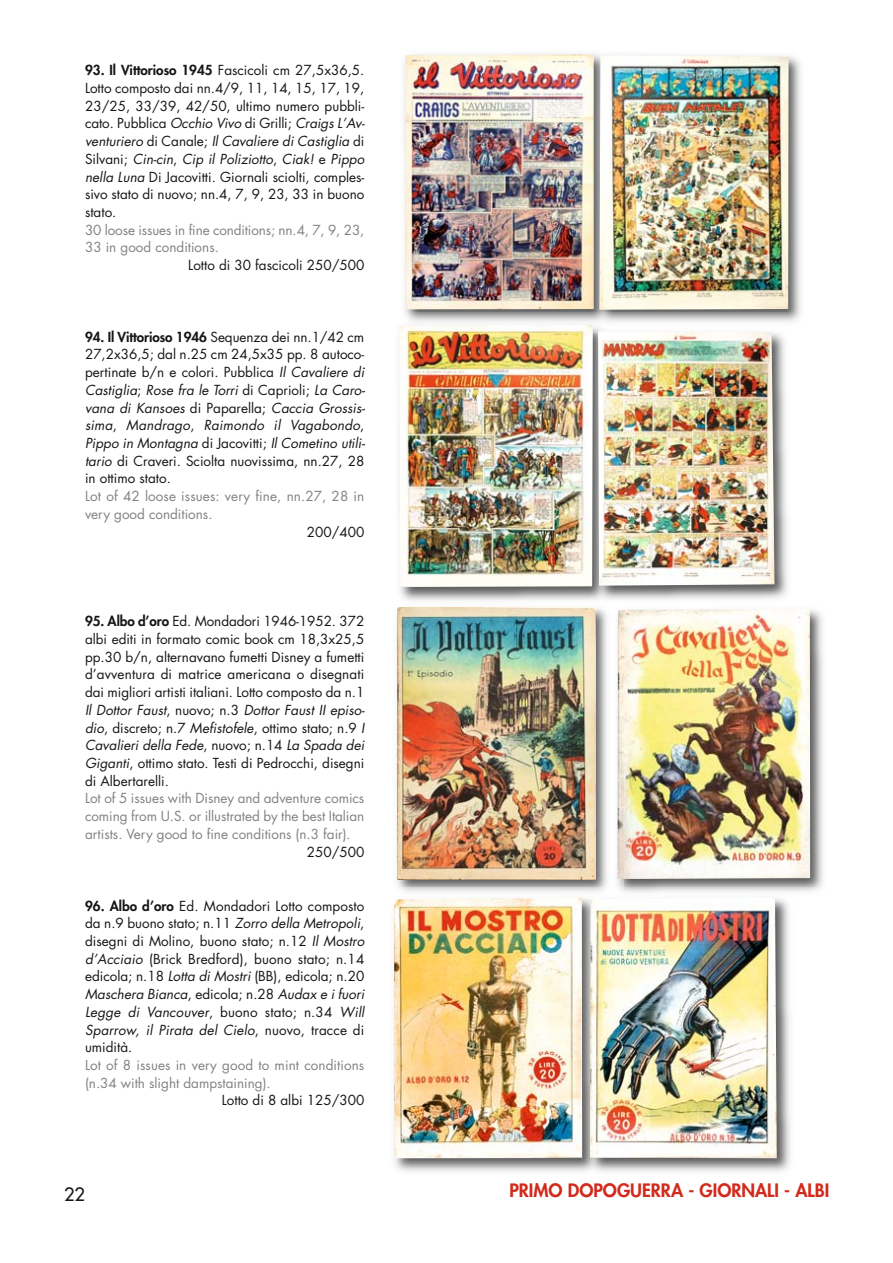
<style>
.page{position:relative;width:893px;height:1263px;background:#fff}
.page>*{position:absolute;margin:0;border:0;box-sizing:border-box;transform-origin:0 0}
.t1{font:800 18px "Futura";color:#d22a1c}
.t2{font:18px "Futura";color:#151616}
.t3{font:13.5px/17.7px "Futura";color:#151616}
.t4{font:13.5px/17.7px "Futura";color:#818281}
.s1{font-weight:800}
.s2{font-style:italic}
</style>
<div class="page">
<img style="left:400px;top:54px;width:401px;height:546px">
<img style="left:405px;top:55px;width:383px;height:255px">
<img style="left:399px;top:325px;width:375px;height:262px">
<img style="left:624px;top:610px;width:199px;height:277px">
<img style="left:624px;top:609px;width:186px;height:270px">
<img style="left:397px;top:607px;width:227px;height:280px">
<img style="left:618px;top:610px;width:6px;height:269px">
<img style="left:398px;top:607px;width:197px;height:272px">
<img style="left:394px;top:887px;width:396px;height:285px">
<img style="left:624px;top:887px;width:196px;height:14px">
<img style="left:394px;top:897px;width:383px;height:261px">
<p class="t3" style="left:85px;top:63px;width:283px"><span class="s1">93. Il Vittorioso 1945</span> Fascicoli cm 27,5x36,5.<br>Lotto composto dai nn.4/9, 11, 14, 15, 17, 19, 23/25, 33/39, 42/50, ultimo numero pubbli&shy;cato. Pubblica <span class="s2">Occhio Vivo</span>di Grilli; <span class="s2">Craigs L’Av&shy;venturiero</span> d i C a n a l e ; <span class="s2">Il Cavaliere di Castiglia</span> d i S i l va n i ; <span class="s2">Cin-cin</span>, <span class="s2">Cip il Poliziotto</span>, <span class="s2">Ciak!</span> e <span class="s2">Pippo nella Luna</span> Di Jacovitti. Giornali sciolti, comples&shy;sivo stato di nuovo; nn.4, 7, 9, 23, 33 in buono stato.</p>
<p class="t4" style="left:85px;top:222px;width:281px">30 loose issues in fine conditions; nn.4, 7, 9, 23,<br>33 in good conditions.</p>
<p class="t3" style="left:188px;top:257px;width:178px">Lotto di 30 fascicoli 250/500</p>
<p class="t3" style="left:85px;top:329px;width:283px"><span class="s1">94. Il Vittorioso 1946</span> Sequenza dei nn.1/42 cm 27,2x36,5; dal n.25 cm 24,5x35 pp. 8 autoco&shy;pertinate b/n e colori. Pubblica <span class="s2">Il Cavaliere di Castiglia</span>; <span class="s2">Rose fra le Torri</span> d i C a p r i o l i ; <span class="s2">La Caro&shy;vana di Kansoes</span> d i Pa p a re l l a ; <span class="s2">Caccia Grossis&shy;sima</span>, <span class="s2">Mandrago</span>, <span class="s2">Raimondo il Vagabondo</span>, <span class="s2">Pippo in Montagna</span> d i J a c ov i tt i ; <span class="s2">Il Cometino utili&shy;tario</span> di Craveri. Sciolta nuovissima, nn.27, 28 in ottimo stato.</p>
<p class="t4" style="left:85px;top:488px;width:281px">Lot of 42 loose issues: very fine, nn.27, 28 in very good conditions.</p>
<p class="t3" style="left:307px;top:524px;width:59px">200/400</p>
<p class="t3" style="left:85px;top:614px;width:283px"><span class="s1">95. Albo d’oro</span> Ed. Mondadori 1946-1952. 372 albi editi in formato comic book cm 18,3x25,5 pp.30 b/n, alternavano fumetti Disney a fumetti d’avventura di matrice americana o disegnati dai migliori artisti italiani. Lotto composto da n.1<br><span class="s2">Il Dottor Faust</span>, n u o v o ; n . 3 <span class="s2">Dottor Faust II episo&shy;dio</span>, discreto; n.7 <span class="s2">Mefistofele</span>, ottimo stato; n.9 <span class="s2">I Cavalieri della Fede</span>, n u ovo ; n . 1 4 <span class="s2">La Spada dei Giganti</span>, ottimo stato. Testi di Pedrocchi, disegni di Albertarelli.</p>
<p class="t4" style="left:85px;top:791px;width:281px;text-align:justify">Lot of 5 issues with Disney and adventure comics coming from U.S. or illustrated by the best Italian artists. Very good to fine conditions (n.3 fair).</p>
<p class="t3" style="left:307px;top:844px;width:59px">250/500</p>
<p class="t3" style="left:85px;top:898px;width:283px"><span class="s1">96. Albo d’oro</span> Ed. Mondadori Lotto composto d a n . 9 b u o n o s ta to ; n . 1 1 <span class="s2">Zorro della Metropoli</span>, disegni di Molino, buono stato; n.12 <span class="s2">Il Mostro d’Acciaio</span> (Brick Bredford), buono stato; n.14 edicola; n.18 <span class="s2">Lotta di Mostri</span> (BB), edicola; n.20<br><span class="s2">Maschera Bianca</span>, ed i c o l a ; n . 2 8 <span class="s2">Audax e i fuori Legge di Vancouver</span>, b u o n o s ta to ; n . 3 4 <span class="s2">Will Sparrow, il Pirata del Cielo</span>, n u ovo , t ra c c e d i umidità.</p>
<p class="t4" style="left:85px;top:1057px;width:281px">Lot of 8 issues in very good to mint conditions (n.34 with slight dampstaining).</p>
<p class="t3" style="left:222px;top:1093px;width:144px">Lotto di 8 albi 125/300</p>
<h1 class="t2" style="left:64px;top:1185px;width:22px">22</h1>
<h1 class="t1" style="left:509px;top:1182px;width:321px">PRIMO DOPOGUERRA - GIORNALI - ALBI</h1>
</div>
